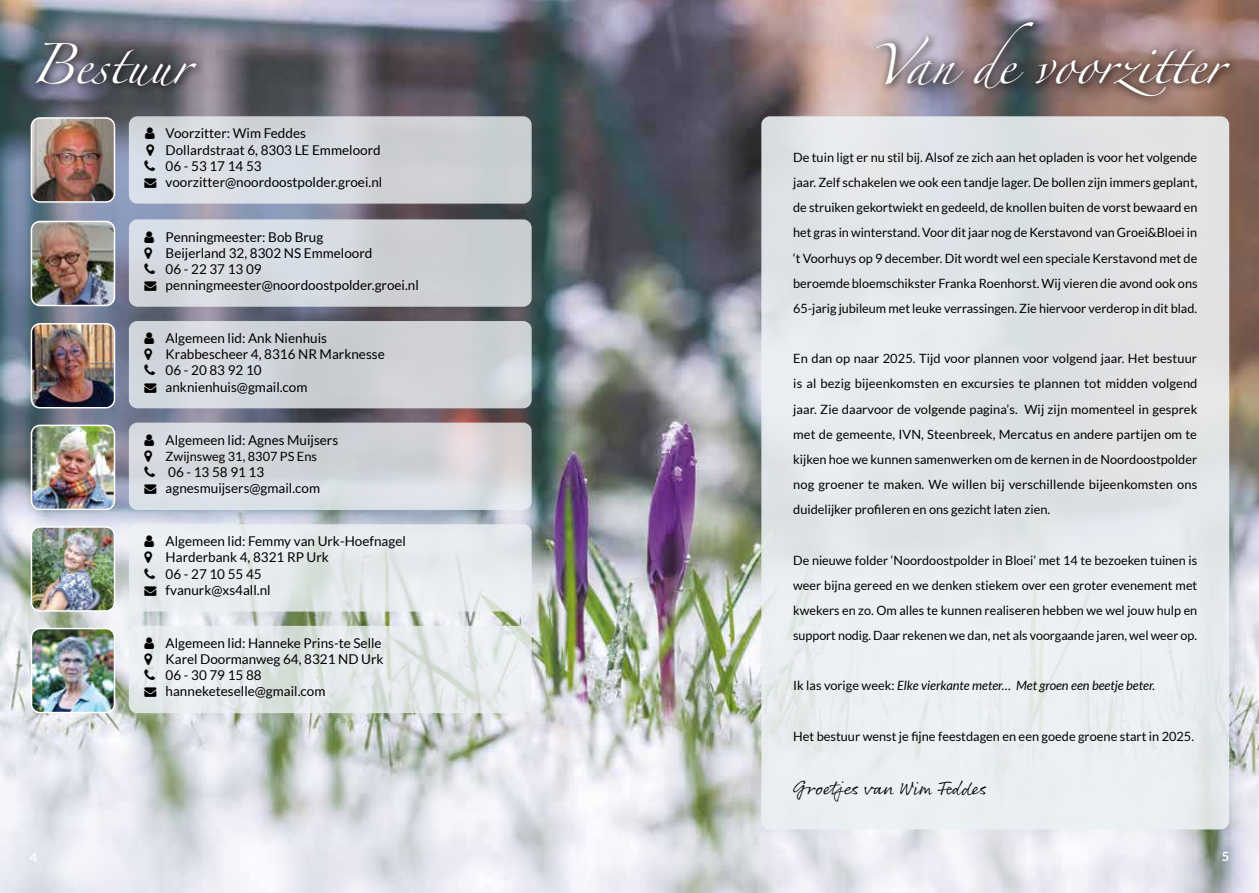
<style>
.page{position:relative;width:1259px;height:893px;background:#fff}
.page>*{position:absolute;margin:0;border:0;box-sizing:border-box;transform-origin:0 0}
.t1{font:36px "Zapfino";color:#fff}
.t2{font:19.5px "Rollerscript Smooth";color:#000}
.t3{font:13.5px/16.2px "Lato";color:#000}
.t4{font:12.75px/25.2px "Lato";color:#000;text-align:justify}
.t5{font:italic 12.75px "Lato";color:#000}
.t6{font:700 12.75px "Lato";color:#fff}
.s1{font-style:normal}
</style>
<div class="page">
<img style="left:0;top:0;width:1259px;height:893px">
<div style="left:761px;top:116px;width:468px;height:713px;background:#e4e8eb;border-radius:9px"></div>
<div style="left:129px;top:116px;width:402px;height:88px;background:linear-gradient(to right,#dce1e9,#cacdd0);border-radius:9px"></div>
<img style="left:31px;top:118px;width:83px;height:84px">
<div style="left:31px;top:117px;width:84px;height:86px;border:2px solid #fff;border-radius:9px"></div>
<div style="left:129px;top:219px;width:402px;height:88px;background:linear-gradient(to right,#dbdfe7,#c9cdd0);border-radius:9px"></div>
<img style="left:31px;top:221px;width:83px;height:84px">
<div style="left:31px;top:221px;width:84px;height:85px;border:2px solid #fff;border-radius:9px"></div>
<div style="left:129px;top:321px;width:402px;height:87px;background:#d0d3d8;border-radius:9px"></div>
<img style="left:31px;top:324px;width:83px;height:84px">
<div style="left:31px;top:323px;width:84px;height:85px;border:2px solid #fff;border-radius:9px"></div>
<svg style="left:129px;top:423px;width:402px;height:87px;background:#d6d8de"></svg>
<img style="left:31px;top:425px;width:83px;height:84px">
<div style="left:31px;top:425px;width:84px;height:85px;border:2px solid #fff;border-radius:9px"></div>
<div style="left:129px;top:524px;width:402px;height:88px;background:#ecf1f4;border-radius:9px"></div>
<img style="left:31px;top:527px;width:83px;height:84px">
<div style="left:31px;top:526px;width:84px;height:86px;border:2px solid #fff;border-radius:9px"></div>
<svg style="left:129px;top:626px;width:402px;height:87px;background:#e3e9ea"></svg>
<img style="left:31px;top:629px;width:83px;height:83px">
<div style="left:31px;top:628px;width:84px;height:85px;border:2px solid #fff;border-radius:9px"></div>
<div style="left:870px;top:14px;width:370px;height:93px;background:#000;opacity:.75"></div>
<div style="left:29px;top:35px;width:178px;height:61px;background:#000;opacity:.75"></div>
<svg style="left:144px;top:128px;width:11px;height:43px"></svg>
<svg style="left:144px;top:231px;width:11px;height:43px"></svg>
<svg style="left:144px;top:434px;width:11px;height:43px"></svg>
<svg style="left:144px;top:568px;width:11px;height:11px"></svg>
<svg style="left:144px;top:637px;width:11px;height:43px"></svg>
<h1 class="t1" style="left:30px;top:50px;width:161px">Bestuur</h1>
<p class="t3" style="left:166px;top:125px;width:216px">Voorzitter: Wim Feddes<br>Dollardstraat 6, 8303 LE Emmeloord<br>06 - 53 17 14 53</p>
<p class="t3" style="left:144px;top:174px;width:239px">→ voorzitter@noordoostpolder.groei.nl</p>
<p class="t3" style="left:166px;top:228px;width:208px">Penningmeester: Bob Brug<br>Beijerland 32, 8302 NS Emmeloord<br>06 - 22 37 13 09</p>
<p class="t3" style="left:144px;top:277px;width:276px">→ penningmeester@noordoostpolder.groei.nl</p>
<p class="t3" style="left:166px;top:330px;width:221px">Algemeen lid: Ank Nienhuis<br>Krabbescheer 4, 8316 NR Marknesse<br>06 - 20 83 92 10</p>
<p class="t3" style="left:144px;top:378px;width:165px">→ anknienhuis@gmail.com</p>
<p class="t3" style="left:166px;top:431px;width:174px">Algemeen lid: Agnes Muijsers</p>
<p class="t4" style="left:166px;top:443px;width:153px">Zwijnsweg 31, 8307 PS Ens</p>
<p class="t3" style="left:168px;top:464px;width:98px">06 - 13 58 91 13</p>
<p class="t3" style="left:144px;top:480px;width:177px">→ agnesmuijsers@gmail.com</p>
<p class="t3" style="left:166px;top:533px;width:242px">Algemeen lid: Femmy van Urk-Hoefnagel<br>Harderbank 4, 8321 RP Urk<br>06 - 27 10 55 45</p>
<p class="t3" style="left:144px;top:582px;width:128px">→ fvanurk@xs4all.nl</p>
<p class="t3" style="left:166px;top:635px;width:219px">Algemeen lid: Hanneke Prins-te Selle<br>Karel Doormanweg 64, 8321 ND Urk<br>06 - 30 79 15 88</p>
<p class="t3" style="left:144px;top:683px;width:183px">→ hanneketeselle@gmail.com</p>
<h1 class="t1" style="left:871px;top:50px;width:354px">Van de voorzitter</h1>
<p class="t4" style="left:793px;top:145px;width:406px">De tuin ligt er nu stil bij. Alsof ze zich aan het opladen is voor het volgende jaar. Zelf schakelen we ook een tandje lager. De bollen zijn immers geplant, de struiken gekortwiekt en gedeeld, de knollen buiten de vorst bewaard en het gras in winterstand. Voor dit jaar nog de Kerstavond van Groei&amp;Bloei in ‘t Voorhuys op 9 december. Dit wordt wel een speciale Kerstavond met de beroemde bloemschikster Franka Roenhorst. Wij vieren die avond ook ons 65-jarig jubileum met leuke verrassingen. Zie hiervoor verderop in dit blad.</p>
<p class="t4" style="left:793px;top:346px;width:406px">En dan op naar 2025. Tijd voor plannen voor volgend jaar. Het bestuur is al bezig bijeenkomsten en excursies te plannen tot midden volgend jaar. Zie daarvoor de volgende pagina’s. Wij zijn momenteel in gesprek met de gemeente, IVN, Steenbreek, Mercatus en andere partijen om te kijken hoe we kunnen samenwerken om de kernen in de Noordoostpolder nog groener te maken. We willen bij verschillende bijeenkomsten ons duidelijker profileren en ons gezicht laten zien.</p>
<p class="t4" style="left:793px;top:547px;width:405px">De nieuwe folder ‘Noordoostpolder in Bloei’ met 14 te bezoeken tuinen is weer bijna gereed en we denken stiekem over een groter evenement met kwekers en zo. Om alles te kunnen realiseren hebben we wel jouw hulp en support nodig. Daar rekenen we dan, net als voorgaande jaren, wel weer op.</p>
<p class="t5" style="left:793px;top:679px;width:363px"><span class="s1">Ik las vorige week:</span> Elke vierkante meter… Met groen een beetje beter.</p>
<p class="t4" style="left:793px;top:723px;width:402px">Het bestuur wenst je fijne feestdagen en een goede groene start in 2025.</p>
<h2 class="t2" style="left:793px;top:776px;width:194px">Groetjes van Wim Feddes</h2>
<p class="t6" style="left:30px;top:850px;width:9px">4</p>
<p class="t6" style="left:1221px;top:849px;width:9px">5</p>
</div>
